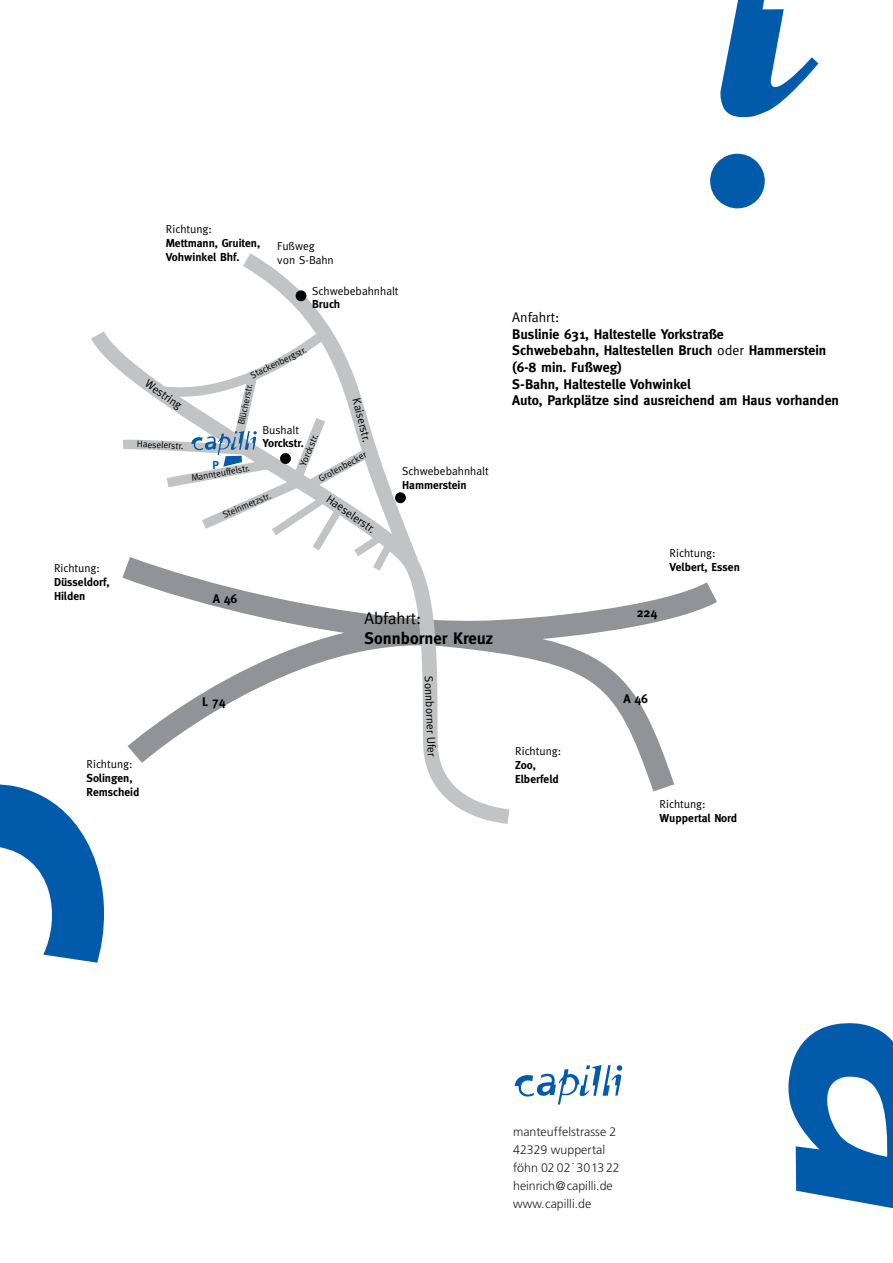
<style>
.page{position:relative;width:893px;height:1263px;background:#fff}
.page>*{position:absolute;margin:0;border:0;box-sizing:border-box;transform-origin:0 0}
.t1{font:700 16.8px/20.1px "Meta";color:#000}
.t2{font:700 13.95px/16.8px "Meta";color:#000}
.t3{font:700 12.6px "Meta";color:#000}
.t4{font:300 12.3px "Frutiger";color:#231f20}
.t5{font:300 12.3px "Frutiger";color:#015aaa}
.t6{font:700 11.55px/13.8px "Meta";color:#000}
.t7{font:11.55px/13.8px "Meta";color:#000}
.t8{font:700 11.55px "Meta";color:#015aaa}
.t9{font:9.45px "Meta";color:#000}
.s1{font-weight:400}
.s2{font-weight:700}
</style>
<div class="page">
<svg style="left:525px;top:582px;width:192px;height:210px"></svg>
<svg style="left:91px;top:253px;width:434px;height:571px"></svg>
<svg style="left:113px;top:319px;width:272px;height:218px"></svg>
<svg style="left:264px;top:491px;width:134px;height:88px"></svg>
<div style="left:280px;top:453px;width:11px;height:11px;background:#000;border-radius:50%"></div>
<div style="left:395px;top:492px;width:11px;height:11px;background:#000;border-radius:50%"></div>
<div style="left:296px;top:290px;width:10px;height:11px;background:#000;border-radius:50%"></div>
<svg style="left:191px;top:363px;width:73px;height:104px"></svg>
<svg style="left:0;top:782px;width:118px;height:181px"></svg>
<svg style="left:710px;top:0;width:108px;height:208px"></svg>
<svg style="left:788px;top:1023px;width:105px;height:186px"></svg>
<svg style="left:514px;top:1065px;width:108px;height:39px"></svg>
<p class="t6" style="left:166px;top:222px;width:96px"><span class="s1">Richtung:<br></span>Mettmann, Gruiten,<br>Vohwinkel Bhf.</p>
<p class="t7" style="left:277px;top:239px;width:58px">Fußweg von S-Bahn</p>
<p class="t7" style="left:312px;top:283px;width:88px">Schwebebahnhalt<br><span class="s2">Bruch</span></p>
<p class="t6" style="left:54px;top:561px;width:57px"><span class="s1">Richtung:<br></span>Düsseldorf,<br>Hilden</p>
<p class="t7" style="left:150px;top:376px;width:44px;rotate:35deg">Westring</p>
<p class="t9" style="left:137px;top:438px;width:48px;rotate:2deg">Haeselerstr.</p>
<p class="t9" style="left:249px;top:371px;width:62px;rotate:-26deg">Stackenbergstr.</p>
<p class="t9" style="left:236px;top:423px;width:43px;rotate:-78deg">Blücherstr.</p>
<p class="t8" style="left:212px;top:458px;width:8px">P</p>
<p class="t9" style="left:191px;top:473px;width:61px;rotate:-10deg">Mannteuffelstr.</p>
<p class="t7" style="left:363px;top:397px;width:46px;rotate:76deg">Kaiserstr.</p>
<p class="t6" style="left:263px;top:423px;width:43px"><span class="s1">Bushalt<br></span>Yorckstr.</p>
<p class="t9" style="left:297px;top:463px;width:35px;rotate:-67deg">Yorckstr.</p>
<p class="t9" style="left:317px;top:474px;width:54px;rotate:-29deg">Grotenbecker</p>
<p class="t9" style="left:221px;top:510px;width:53px;rotate:-23deg">Steinmetzstr.</p>
<p class="t7" style="left:332px;top:492px;width:58px;rotate:35deg">Haeselerstr.</p>
<p class="t7" style="left:402px;top:464px;width:88px">Schwebebahnhalt<br><span class="s2">Hammerstein</span></p>
<p class="t3" style="left:213px;top:591px;width:26px">A 46</p>
<p class="t1" style="left:365px;top:608px;width:130px"><span class="s1">Abfahrt:<br></span>Sonnborner Kreuz</p>
<p class="t6" style="left:87px;top:757px;width:55px"><span class="s1">Richtung:<br></span>Solingen,<br>Remscheid</p>
<p class="t3" style="left:202px;top:695px;width:25px">L 74</p>
<p class="t7" style="left:436px;top:676px;width:82px;rotate:88deg">Sonnborner Ufer</p>
<p class="t2" style="left:512px;top:308px;width:328px"><span class="s1">Anfahrt:<br></span>Buslinie 631, Haltestelle Yorkstraße<br>Schwebebahn, Haltestellen Bruch <span class="s1">oder</span> Hammerstein (6-8 min. Fußweg)<br>S-Bahn, Haltestelle Vohwinkel<br>Auto, Parkplätze sind ausreichend am Haus vorhanden</p>
<p class="t6" style="left:515px;top:744px;width:48px"><span class="s1">Richtung:<br></span>Zoo,<br>Elberfeld</p>
<p class="t6" style="left:670px;top:546px;width:72px"><span class="s1">Richtung:<br></span>Velbert, Essen</p>
<p class="t3" style="left:637px;top:605px;width:22px">224</p>
<p class="t3" style="left:623px;top:692px;width:26px">A 46</p>
<p class="t6" style="left:660px;top:797px;width:79px"><span class="s1">Richtung:<br></span>Wuppertal Nord</p>
<p class="t4" style="left:513px;top:1124px;width:105px">manteuffelstrasse 2</p>
<p class="t4" style="left:513px;top:1143px;width:93px">42329 wuppertal</p>
<p class="t4" style="left:513px;top:1161px;width:59px">föhn 02 02</p>
<p class="t5" style="left:572px;top:1153px;width:5px">.</p>
<p class="t4" style="left:576px;top:1161px;width:45px">3013 22</p>
<p class="t4" style="left:513px;top:1179px;width:101px">heinrich@capilli.de</p>
<p class="t4" style="left:513px;top:1197px;width:80px">www.capilli.de</p>
</div>
